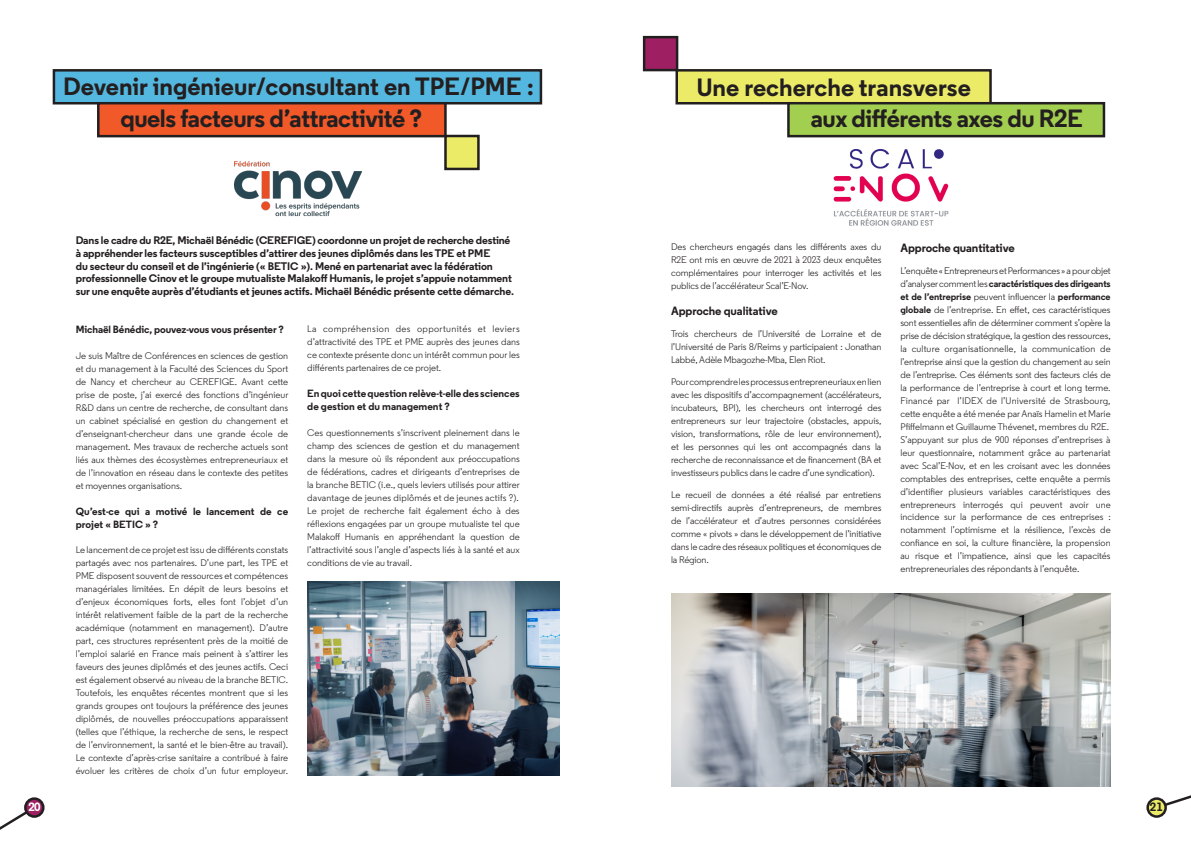
<style>
.page{position:relative;width:1191px;height:842px;background:#fff}
.page>*{position:absolute;margin:0;border:0;box-sizing:border-box;transform-origin:0 0}
.t1{font:700 25px "Regular";letter-spacing:-.005em;color:#231f20}
.t2{font:700 12px "Regular";letter-spacing:-.01em;color:#231f20}
.t3{font:700 12px "Regular";color:#fff}
.t4{font:700 11px/13px "Regular";letter-spacing:-.01em;color:#231f20}
.t5{font:700 10.5px/13px "Regular";color:#231f20}
.t6{font:9.6px/13px "Regular";color:#231f20;text-align:justify}
.s1{font-weight:700}
</style>
<div class="page">
<div style="left:54px;top:70px;width:487px;height:33px;background:#54b7df"></div>
<div style="left:53px;top:69px;width:489px;height:35px;border:2px solid #231f20"></div>
<div style="left:98px;top:103px;width:347px;height:33px;background:#f15929"></div>
<div style="left:97px;top:102px;width:350px;height:35px;border:2px solid #231f20"></div>
<div style="left:445px;top:136px;width:33px;height:33px;background:#eceb68"></div>
<div style="left:444px;top:135px;width:36px;height:35px;border:2px solid #231f20"></div>
<img style="left:307px;top:581px;width:252px;height:195px">
<img style="left:234px;top:161px;width:128px;height:56px">
<div style="left:677px;top:70px;width:313px;height:33px;background:#eceb68"></div>
<div style="left:675px;top:69px;width:316px;height:35px;border:2px solid #231f20"></div>
<div style="left:788px;top:103px;width:316px;height:33px;background:#a3cf50"></div>
<div style="left:787px;top:102px;width:318px;height:35px;border:2px solid #231f20"></div>
<div style="left:644px;top:37px;width:33px;height:33px;background:#9e1f62"></div>
<div style="left:643px;top:36px;width:35px;height:35px;border:2px solid #231f20"></div>
<img style="left:671px;top:593px;width:439px;height:194px">
<img style="left:833px;top:149px;width:116px;height:77px">
<svg style="left:1159px;top:795px;width:32px;height:16px"></svg>
<svg style="left:1147px;top:798px;width:18px;height:18px"></svg>
<div style="left:1146px;top:797px;width:20px;height:21px;border:2px solid #231f20;border-radius:50%"></div>
<svg style="left:0;top:811px;width:29px;height:19px"></svg>
<svg style="left:25px;top:798px;width:18px;height:18px"></svg>
<div style="left:24px;top:797px;width:21px;height:21px;border:2px solid #231f20;border-radius:50%"></div>
<p class="t1" style="left:63px;top:70px;width:472px">Devenir ingénieur/consultant en TPE/PME :</p>
<p class="t1" style="left:120px;top:102px;width:303px">quels facteurs d’attractivité ?</p>
<p class="t1" style="left:696px;top:71px;width:276px">Une recherche transverse</p>
<p class="t1" style="left:810px;top:102px;width:274px">aux différents axes du R2E</p>
<p class="t4" style="left:76px;top:233px;width:440px">Dans le cadre du R2E, Michaël Bénédic (CEREFIGE) coordonne un projet de recherche destiné à appréhender les facteurs susceptibles d’attirer des jeunes diplômés dans les TPE et PME<br>du secteur du conseil et de l’ingénierie (« BETIC »). Mené en partenariat avec la fédération professionnelle Cinov et le groupe mutualiste Malakoff Humanis, le projet s’appuie notamment sur une enquête auprès d’étudiants et jeunes actifs. Michaël Bénédic présente cette démarche.</p>
<p class="t6" style="left:671px;top:240px;width:212px">Des chercheurs engagés dans les différents axes du R2E ont mis en œuvre de 2021 à 2023 deux enquêtes complémentaires pour interroger les activités et les publics de l’accélérateur Scal’E-Nov.</p>
<p class="t2" style="left:671px;top:303px;width:108px">Approche qualitative</p>
<p class="t6" style="left:671px;top:327px;width:212px">Trois chercheurs de l’Université de Lorraine et de l’Université de Paris 8/Reims y participaient : Jonathan Labbé, Adèle Mbagozhe-Mba, Elen Riot.</p>
<p class="t6" style="left:671px;top:375px;width:212px">Pour comprendre les processus entrepreneuriaux en lien avec les dispositifs d’accompagnement (accélérateurs, incubateurs, BPI), les chercheurs ont interrogé des entrepreneurs sur leur trajectoire (obstacles, appuis, vision, transformations, rôle de leur environnement), et les personnes qui les ont accompagnés dans la recherche de reconnaissance et de financement (BA et investisseurs publics dans le cadre d’une syndication).</p>
<p class="t6" style="left:671px;top:488px;width:212px">Le recueil de données a été réalisé par entretiens semi-directifs auprès d’entrepreneurs, de membres de l’accélérateur et d’autres personnes considérées comme « pivots » dans le développement de l’initiative dans le cadre des réseaux politiques et économiques de la Région.</p>
<p class="t5" style="left:76px;top:323px;width:209px">Michaël Bénédic, pouvez-vous vous présenter ?</p>
<p class="t6" style="left:76px;top:349px;width:214px">Je suis Maître de Conférences en sciences de gestion et du management à la Faculté des Sciences du Sport de Nancy et chercheur au CEREFIGE. Avant cette prise de poste, j’ai exercé des fonctions d’ingénieur R&amp;D dans un centre de recherche, de consultant dans un cabinet spécialisé en gestion du changement et d’enseignant-chercheur dans une grande école de management. Mes travaux de recherche actuels sont liés aux thèmes des écosystèmes entrepreneuriaux et de l’innovation en réseau dans le contexte des petites et moyennes organisations.</p>
<p class="t5" style="left:76px;top:504px;width:214px">Qu’est-ce qui a motivé le lancement de ce projet « BETIC » ?</p>
<p class="t6" style="left:76px;top:544px;width:214px">Le lancement de ce projet est issu de différents constats partagés avec nos partenaires. D’une part, les TPE et PME disposent souvent de ressources et compétences managériales limitées. En dépit de leurs besoins et d’enjeux économiques forts, elles font l’objet d’un intérêt relativement faible de la part de la recherche académique (notamment en management). D’autre part, ces structures représentent près de la moitié de l’emploi salarié en France mais peinent à s’attirer les faveurs des jeunes diplômés et des jeunes actifs. Ceci est également observé au niveau de la branche BETIC.<br>Toutefois, les enquêtes récentes montrent que si les grands groupes ont toujours la préférence des jeunes diplômés, de nouvelles préoccupations apparaissent (telles que l’éthique, la recherche de sens, le respect de l’environnement, la santé et le bien-être au travail).<br>Le contexte d’après-crise sanitaire a contribué à faire évoluer les critères de choix d’un futur employeur.</p>
<p class="t6" style="left:307px;top:322px;width:214px">La compréhension des opportunités et leviers d’attractivité des TPE et PME auprès des jeunes dans ce contexte présente donc un intérêt commun pour les différents partenaires de ce projet.</p>
<p class="t5" style="left:307px;top:387px;width:214px">En quoi cette question relève-t-elle des sciences de gestion et du management ?</p>
<p class="t6" style="left:307px;top:426px;width:214px">Ces questionnements s’inscrivent pleinement dans le champ des sciences de gestion et du management dans la mesure où ils répondent aux préoccupations de fédérations, cadres et dirigeants d’entreprises de la branche BETIC (i.e., quels leviers utilisés pour attirer davantage de jeunes diplômés et de jeunes actifs ?).</p>
<p class="t6" style="left:307px;top:504px;width:214px">Le projet de recherche fait également écho à des réflexions engagées par un groupe mutualiste tel que Malakoff Humanis en appréhendant la question de l’attractivité sous l’angle d’aspects liés à la santé et aux conditions de vie au travail.</p>
<p class="t2" style="left:900px;top:240px;width:116px">Approche quantitative</p>
<p class="t6" style="left:900px;top:264px;width:212px">L’enquête « Entrepreneurs et Performances » a pour objet d’analyser comment les <span class="s1">caractéristiques des dirigeants et de l’entreprise</span> peuvent influencer la <span class="s1">performance globale</span> de l’entreprise. En effet, ces caractéristiques sont essentielles afin de déterminer comment s’opère la prise de décision stratégique, la gestion des ressources, la culture organisationnelle, la communication de l’entreprise ainsi que la gestion du changement au sein de l’entreprise. Ces éléments sont des facteurs clés de la performance de l’entreprise à court et long terme.<br>Financé par l’IDEX de l’Université de Strasbourg, cette enquête a été menée par Anaïs Hamelin et Marie Pfiffelmann et Guillaume Thévenet, membres du R2E.</p>
<p class="t6" style="left:900px;top:433px;width:212px">S’appuyant sur plus de 900 réponses d’entreprises à leur questionnaire, notamment grâce au partenariat avec Scal’E-Nov, et en les croisant avec les données comptables des entreprises, cette enquête a permis d’identifier plusieurs variables caractéristiques des entrepreneurs interrogés qui peuvent avoir une incidence sur la performance de ces entreprises : notamment l’optimisme et la résilience, l’excès de confiance en soi, la culture financière, la propension au risque et l’impatience, ainsi que les capacités entrepreneuriales des répondants à l’enquête.</p>
<p class="t3" style="left:28px;top:799px;width:14px">20</p>
<p class="t2" style="left:1150px;top:799px;width:14px">21</p>
</div>
